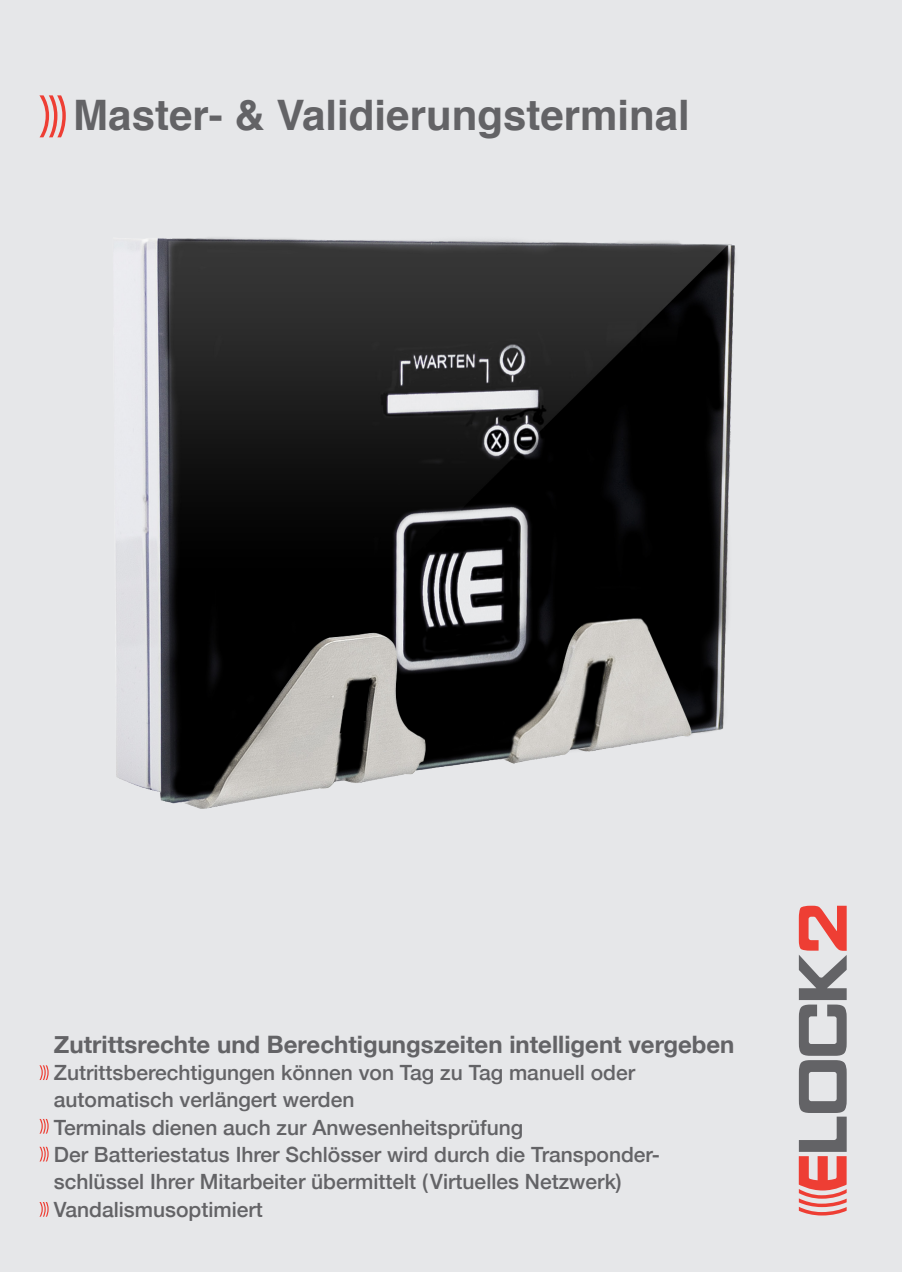
<style>
.page{position:relative;width:902px;height:1272px;background:#fff}
.page>*{position:absolute;margin:0;border:0;box-sizing:border-box;transform-origin:0 0}
.Überschrift{font:700 42px "Helvetica";color:#636366}
.Text{font:700 24px "Helvetica Neue";color:#636366}
.Text-2{font:500 21px "Helvetica Neue";color:#636366}
</style>
<div class="page">
<div style="left:0;top:0;width:901px;height:1271px;background:#e6e7e9"></div>
<img style="left:116px;top:238px;width:620px;height:571px">
<svg style="left:39px;top:95px;width:27px;height:42px"></svg>
<svg style="left:39px;top:1146px;width:10px;height:15px"></svg>
<svg style="left:39px;top:1202px;width:10px;height:14px"></svg>
<svg style="left:39px;top:1119px;width:10px;height:14px"></svg>
<svg style="left:39px;top:1065px;width:10px;height:14px"></svg>
<svg style="left:798px;top:905px;width:48px;height:310px"></svg>
<p class="Überschrift" style="left:73px;top:82px;width:618px">Master- &amp; Validierungsterminal</p>
<p class="Text" style="left:54px;top:1025px;width:682px">Zutrittsrechte und Berechtigungszeiten intelligent vergeben</p>
<p class="Text-2" style="left:54px;top:1055px;width:582px">Zutrittsberechtigungen können von Tag zu Tag manuell oder</p>
<p class="Text-2" style="left:54px;top:1082px;width:302px">automatisch verlängert werden</p>
<p class="Text-2" style="left:54px;top:1110px;width:471px">Terminals dienen auch zur Anwesenheitsprüfung</p>
<p class="Text-2" style="left:54px;top:1137px;width:607px">Der Batteriestatus Ihrer Schlösser wird durch die Transponder-</p>
<p class="Text-2" style="left:54px;top:1164px;width:569px">schlüssel Ihrer Mitarbeiter übermittelt (Virtuelles Netzwerk)</p>
<p class="Text-2" style="left:54px;top:1192px;width:210px">Vandalismusoptimiert</p>
</div>
